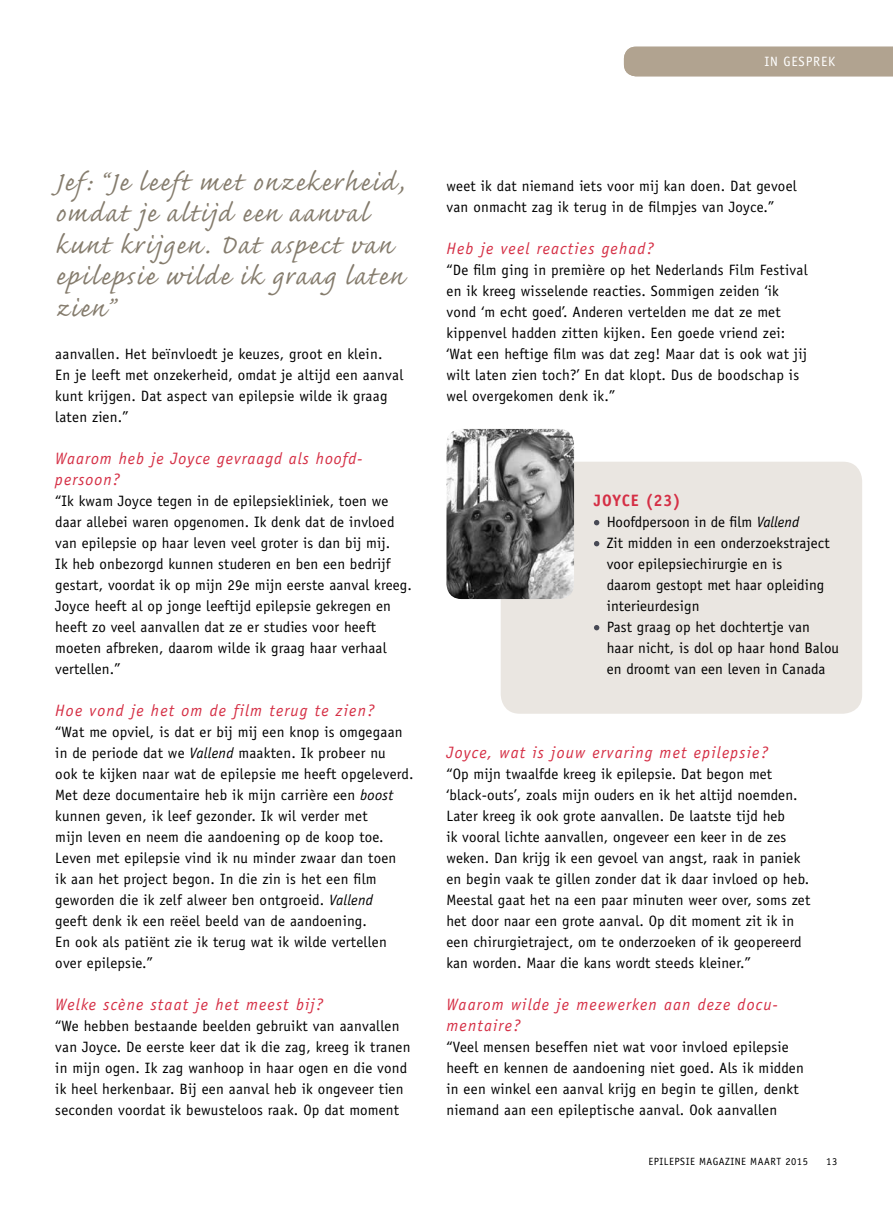
<style>
.page{position:relative;width:893px;height:1212px;background:#fff}
.page>*{position:absolute;margin:0;border:0;box-sizing:border-box;transform-origin:0 0}
.t1{font:33px/31.5px "Caflisch Script";letter-spacing:.05em;color:#857c6d}
.t2{font:italic 16.5px/21px "Officina Sans";letter-spacing:.07em;color:#d52f45}
.t3{font:700 16.5px "Officina Sans";letter-spacing:.05em;color:#d52f45}
.t4{font:15px/21px "Officina Sans";letter-spacing:.01em;color:#000}
.t5{font:13.5px "Officina Sans";letter-spacing:.06em;color:#fff}
.t6{font:10.5px "Officina Sans";letter-spacing:.05em;color:#000}
.s1{font-style:italic}
</style>
<div class="page">
<div style="left:624px;top:47px;width:269px;height:29px;background:#b1a390"></div>
<div style="left:501px;top:462px;width:361px;height:252px;background:#eae6e1;border-radius:19px"></div>
<svg style="left:594px;top:520px;width:5px;height:5px"></svg>
<svg style="left:594px;top:541px;width:5px;height:5px"></svg>
<svg style="left:594px;top:625px;width:5px;height:5px"></svg>
<img style="left:446px;top:429px;width:128px;height:170px">
<p class="t5" style="left:764px;top:54px;width:72px">IN GESPREK</p>
<h1 class="t1" style="left:55px;top:167px;width:350px">Jef: “Je leeft met onzekerheid, omdat je altijd een aanval kunt krijgen. Dat aspect van epilepsie wilde ik graag laten zien”</h1>
<p class="t4" style="left:55px;top:343px;width:350px">aanvallen. Het beïnvloedt je keuzes, groot en klein.<br>En je leeft met onzekerheid, omdat je altijd een aanval kunt krijgen. Dat aspect van epilepsie wilde ik graag laten zien.”</p>
<p class="t2" style="left:55px;top:447px;width:308px">Waarom heb je Joyce gevraagd als hoofd&shy;persoon?</p>
<p class="t4" style="left:55px;top:490px;width:358px">“Ik kwam Joyce tegen in de epilepsiekliniek, toen we daar allebei waren opgenomen. Ik denk dat de invloed van epilepsie op haar leven veel groter is dan bij mij.<br>Ik heb onbezorgd kunnen studeren en ben een bedrijf gestart, voordat ik op mijn 29e mijn eerste aanval kreeg.<br>Joyce heeft al op jonge leeftijd epilepsie gekregen en heeft zo veel aanvallen dat ze er studies voor heeft moeten afbreken, daarom wilde ik graag haar verhaal vertellen.”</p>
<p class="t2" style="left:55px;top:699px;width:321px">Hoe vond je het om de film terug te zien?</p>
<p class="t4" style="left:55px;top:721px;width:360px">“Wat me opviel, is dat er bij mij een knop is omgegaan in de periode dat we <span class="s1">Vallend</span> maakten. Ik probeer nu<br>ook te kijken naar wat de epilepsie me heeft opgeleverd.<br>Met deze documentaire heb ik mijn carrière een <span class="s1">boost </span>kunnen geven, ik leef gezonder. Ik wil verder met<br>mijn leven en neem die aandoening op de koop toe.<br>Leven met epilepsie vind ik nu minder zwaar dan toen<br>ik aan het project begon. In die zin is het een film geworden die ik zelf alweer ben ontgroeid. <span class="s1">Vallend<br></span>geeft denk ik een reëel beeld van de aandoening.<br>En ook als patiënt zie ik terug wat ik wilde vertellen over epilepsie.”</p>
<p class="t2" style="left:55px;top:993px;width:270px">Welke scène staat je het meest bij?</p>
<p class="t4" style="left:55px;top:1015px;width:357px">“We hebben bestaande beelden gebruikt van aanvallen van Joyce. De eerste keer dat ik die zag, kreeg ik tranen in mijn ogen. Ik zag wanhoop in haar ogen en die vond ik heel herkenbaar. Bij een aanval heb ik ongeveer tien seconden voordat ik bewusteloos raak. Op dat moment</p>
<p class="t4" style="left:446px;top:175px;width:352px">weet ik dat niemand iets voor mij kan doen. Dat gevoel van onmacht zag ik terug in de filmpjes van Joyce.”</p>
<p class="t2" style="left:446px;top:237px;width:209px">Heb je veel reacties gehad?</p>
<p class="t4" style="left:446px;top:259px;width:363px">“De film ging in première op het Nederlands Film Festival en ik kreeg wisselende reacties. Sommigen zeiden ‘ik vond ‘m echt goed’. Anderen vertelden me dat ze met kippenvel hadden zitten kijken. Een goede vriend zei: ‘Wat een heftige film was dat zeg! Maar dat is ook wat jij wilt laten zien toch?’ En dat klopt. Dus de boodschap is wel overgekomen denk ik.”</p>
<p class="t3" style="left:594px;top:490px;width:88px">JOYCE (23)</p>
<p class="t4" style="left:607px;top:511px;width:234px">Hoofdpersoon in de film <span class="s1">Vallend<br></span>Zit midden in een onderzoekstraject voor epilepsiechirurgie en is<br>daarom gestopt met haar opleiding interieurdesign<br>Past graag op het dochtertje van haar nicht, is dol op haar hond Balou en droomt van een leven in Canada</p>
<p class="t2" style="left:446px;top:741px;width:323px">Joyce, wat is jouw ervaring met epilepsie?</p>
<p class="t4" style="left:446px;top:763px;width:365px">“Op mijn twaalfde kreeg ik epilepsie. Dat begon met ‘black-outs’, zoals mijn ouders en ik het altijd noemden.<br>Later kreeg ik ook grote aanvallen. De laatste tijd heb<br>ik vooral lichte aanvallen, ongeveer een keer in de zes weken. Dan krijg ik een gevoel van angst, raak in paniek en begin vaak te gillen zonder dat ik daar invloed op heb.<br>Meestal gaat het na een paar minuten weer over, soms zet het door naar een grote aanval. Op dit moment zit ik in een chirurgietraject, om te onderzoeken of ik geopereerd kan worden. Maar die kans wordt steeds kleiner.”</p>
<p class="t2" style="left:446px;top:993px;width:333px">Waarom wilde je meewerken aan deze docu&shy;mentaire?</p>
<p class="t4" style="left:446px;top:1036px;width:359px">“Veel mensen beseffen niet wat voor invloed epilepsie heeft en kennen de aandoening niet goed. Als ik midden in een winkel een aanval krijg en begin te gillen, denkt niemand aan een epileptische aanval. Ook aanvallen</p>
<p class="t6" style="left:648px;top:1155px;width:161px">EPILEPSIE MAGAZINE MAART 2015</p>
<p class="t6" style="left:826px;top:1155px;width:13px">13</p>
</div>
